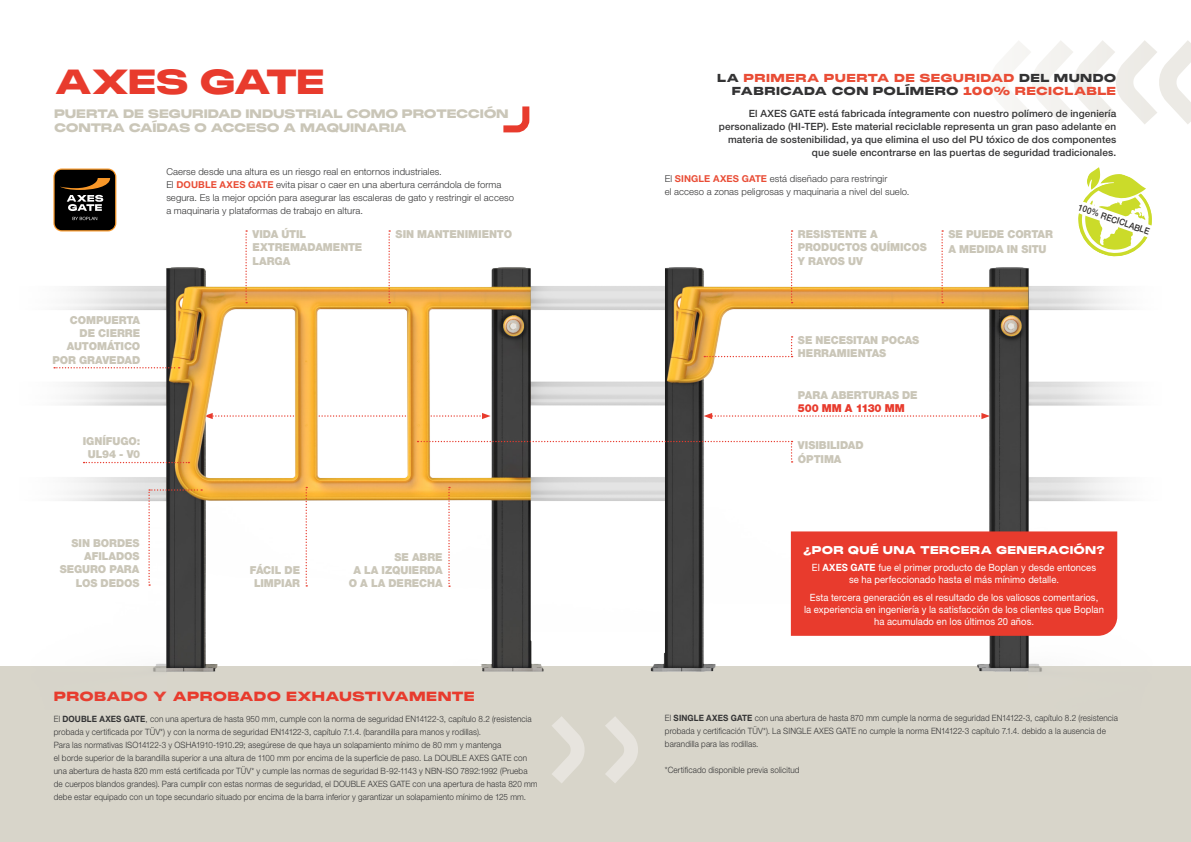
<style>
.page{position:relative;width:1191px;height:842px;background:#fff}
.page>*{position:absolute;margin:0;border:0;box-sizing:border-box;transform-origin:0 0}
.t1{font:900 34px "PP Monument Extended";letter-spacing:-.055em;color:#e83b2d}
.t2{font:900 13px "PP Monument Extended";letter-spacing:-.005em;color:#e83b2d}
.t3{font:900 12px/14.4px "PP Monument Extended";letter-spacing:-.035em;color:#cac6b8}
.t4{font:900 11.3px/12.9px "PP Monument Extended";letter-spacing:.02em;color:#e94d36;text-align:right}
.t5{font:900 11px/13.2px "Helvetica Neue LT Pro";letter-spacing:-.005em;color:#cac6b8;scale:.96 1}
.t6{font:900 11px "PP Monument Extended";letter-spacing:.02em;color:#fff;scale:.94 1}
.t7{font:900 11px "Helvetica Neue LT Pro";letter-spacing:-.015em;color:#e83b2d;scale:.96 1}
.t8{font:500 10px/13px "Helvetica Neue LT Pro";letter-spacing:.01em;color:#333334;text-align:right}
.t9{font:10px/12px "Helvetica Neue LT Pro";letter-spacing:.005em;color:#fff;text-align:center;scale:.94 1}
.t10{font:300 9.5px/13px "Helvetica Neue LT Pro";letter-spacing:.01em;color:#333334}
.t11{font:500 9px "Helvetica Neue LT Pro";color:#2f2c2a;scale:.91 1}
.t12{font:300 8.7px/13px "Helvetica Neue LT Pro";letter-spacing:.01em;color:#333334;scale:.93 1}
.s1{font-weight:700;color:#e94d36}
.s2{color:#333334}
.s3{font-weight:700}
</style>
<div class="page">
<div style="left:0;top:667px;width:1191px;height:175px;background:#d8d5ca"></div>
<svg style="left:503px;top:106px;width:27px;height:27px"></svg>
<img style="left:0;top:267px;width:545px;height:405px">
<img style="left:647px;top:234px;width:381px;height:438px">
<svg style="left:1004px;top:40px;width:187px;height:84px"></svg>
<img style="left:1028px;top:268px;width:150px;height:404px">
<div style="left:791px;top:531px;width:326px;height:105px;background:#e83b2d"></div>
<svg style="left:305px;top:487px;width:2px;height:100px"></svg>
<svg style="left:448px;top:487px;width:2px;height:100px"></svg>
<svg style="left:148px;top:489px;width:54px;height:97px"></svg>
<svg style="left:417px;top:441px;width:375px;height:22px"></svg>
<svg style="left:704px;top:336px;width:88px;height:21px"></svg>
<svg style="left:245px;top:230px;width:2px;height:73px"></svg>
<svg style="left:388px;top:230px;width:2px;height:73px"></svg>
<svg style="left:791px;top:230px;width:1px;height:73px"></svg>
<svg style="left:941px;top:230px;width:2px;height:73px"></svg>
<svg style="left:54px;top:367px;width:126px;height:1px"></svg>
<svg style="left:84px;top:462px;width:105px;height:1px"></svg>
<svg style="left:552px;top:716px;width:86px;height:67px"></svg>
<svg style="left:53px;top:168px;width:63px;height:63px;background:#352b1f"></svg>
<svg style="left:1078px;top:167px;width:74px;height:90px"></svg>
<h1 class="t1" style="left:54px;top:58px;width:272px">AXES GATE</h1>
<h3 class="t3" style="left:54px;top:106px;width:456px">PUERTA DE SEGURIDAD INDUSTRIAL COMO PROTECCIÓN<br>CONTRA CAÍDAS O ACCESO A MAQUINARIA</h3>
<p class="t10" style="left:166px;top:165px;width:349px">Caerse desde una altura es un riesgo real en entornos industriales.<br>El <span class="s1">DOUBLE AXES GATE</span> evita pisar o caer en una abertura cerrándola de forma segura. Es la mejor opción para asegurar las escaleras de gato y restringir el acceso a maquinaria y plataformas de trabajo en altura.</p>
<p class="t10" style="left:664px;top:172px;width:246px">El <span class="s1">SINGLE AXES GATE</span> está diseñado para restringir<br>el acceso a zonas peligrosas y maquinaria a nivel del suelo.</p>
<p class="t4" style="left:717px;top:71px;width:400px"><span class="s2">LA</span> PRIMERA PUERTA DE SEGURIDAD <span class="s2">DEL MUNDO<br>FABRICADA CON POLÍMERO</span> 100% RECICLABLE</p>
<p class="t8" style="left:719px;top:107px;width:399px">El AXES GATE está fabricada íntegramente con nuestro polímero de ingeniería personalizado (HI-TEP). Este material reciclable representa un gran paso adelante en materia de sostenibilidad, ya que elimina el uso del PU tóxico de dos componentes que suele encontrarse en las puertas de seguridad tradicionales.</p>
<p class="t11" style="left:1080px;top:202px;width:84px;rotate:19deg">100% RECICLABLE</p>
<p class="t5" style="left:253px;top:228px;width:116px">VIDA ÚTIL<br>EXTREMADAMENTE<br>LARGA</p>
<p class="t5" style="left:395px;top:228px;width:123px">SIN MANTENIMIENTO</p>
<p class="t5" style="left:798px;top:228px;width:136px">RESISTENTE A<br>PRODUCTOS QUÍMICOS<br>Y RAYOS UV</p>
<p class="t5" style="left:948px;top:227px;width:110px;line-height:15px">SE PUEDE CORTAR<br>A MEDIDA IN SITU</p>
<p class="t5" style="left:52px;top:313px;width:93px;text-align:right">COMPUERTA<br>DE CIERRE<br>AUTOMÁTICO<br>POR GRAVEDAD</p>
<p class="t5" style="left:83px;top:435px;width:61px;text-align:center">IGNÍFUGO:<br>UL94 - V0</p>
<p class="t5" style="left:60px;top:536px;width:85px;text-align:right">SIN BORDES<br>AFILADOS<br>SEGURO PARA<br>LOS DEDOS</p>
<p class="t5" style="left:250px;top:563px;width:54px;text-align:center">FÁCIL DE<br>LIMPIAR</p>
<p class="t5" style="left:349px;top:550px;width:99px;text-align:right">SE ABRE<br>A LA IZQUIERDA<br>O A LA DERECHA</p>
<h2 class="t2" style="left:54px;top:687px;width:422px">PROBADO Y APROBADO EXHAUSTIVAMENTE</h2>
<p class="t12" style="left:54px;top:712px;width:522px">El <span class="s3">DOUBLE AXES GATE</span>, con una apertura de hasta 950 mm, cumple con la norma de seguridad EN14122-3, capítulo 8.2 (resistencia probada y certificada por TÜV*) y con la norma de seguridad EN14122-3, capítulo 7.1.4. (barandilla para manos y rodillas).<br>Para las normativas ISO14122-3 y OSHA1910-1910.29; asegúrese de que haya un solapamiento mínimo de 80 mm y mantenga<br>el borde superior de la barandilla superior a una altura de 1100 mm por encima de la superficie de paso. La DOUBLE AXES GATE con una abertura de hasta 820 mm está certificada por TÜV* y cumple las normas de seguridad B-92-1143 y NBN-ISO 7892:1992 (Prueba de cuerpos blandos grandes). Para cumplir con estas normas de seguridad, el DOUBLE AXES GATE con una apertura de hasta 820 mm debe estar equipado con un tope secundario situado por encima de la barra inferior y garantizar un solapamiento mínimo de 125 mm.</p>
<p class="t5" style="left:798px;top:333px;width:128px">SE NECESITAN POCAS<br>HERRAMIENTAS</p>
<p class="t5" style="left:798px;top:388px;width:126px">PARA ABERTURAS DE</p>
<p class="t7" style="left:798px;top:401px;width:113px">500 MM A 1130 MM</p>
<p class="t5" style="left:798px;top:439px;width:70px">VISIBILIDAD<br>ÓPTIMA</p>
<p class="t6" style="left:803px;top:542px;width:323px">¿POR QUÉ UNA TERCERA GENERACIÓN?</p>
<p class="t9" style="left:812px;top:561px;width:304px">El <span class="s3">AXES GATE</span> fue el primer producto de Boplan y desde entonces se ha perfeccionado hasta el más mínimo detalle.</p>
<p class="t9" style="left:804px;top:591px;width:320px">Esta tercera generación es el resultado de los valiosos comentarios,<br>la experiencia en ingeniería y la satisfacción de los clientes que Boplan ha acumulado en los últimos 20 años.</p>
<p class="t12" style="left:665px;top:712px;width:488px">El <span class="s3">SINGLE AXES GATE</span> con una abertura de hasta 870 mm cumple la norma de seguridad EN14122-3, capítulo 8.2 (resistencia probada y certificación TÜV*). La SINGLE AXES GATE no cumple la norma EN14122-3 capítulo 7.1.4. debido a la ausencia de barandilla para las rodillas.</p>
<p class="t12" style="left:665px;top:764px;width:146px">*Certificado disponible previa solicitud</p>
</div>
